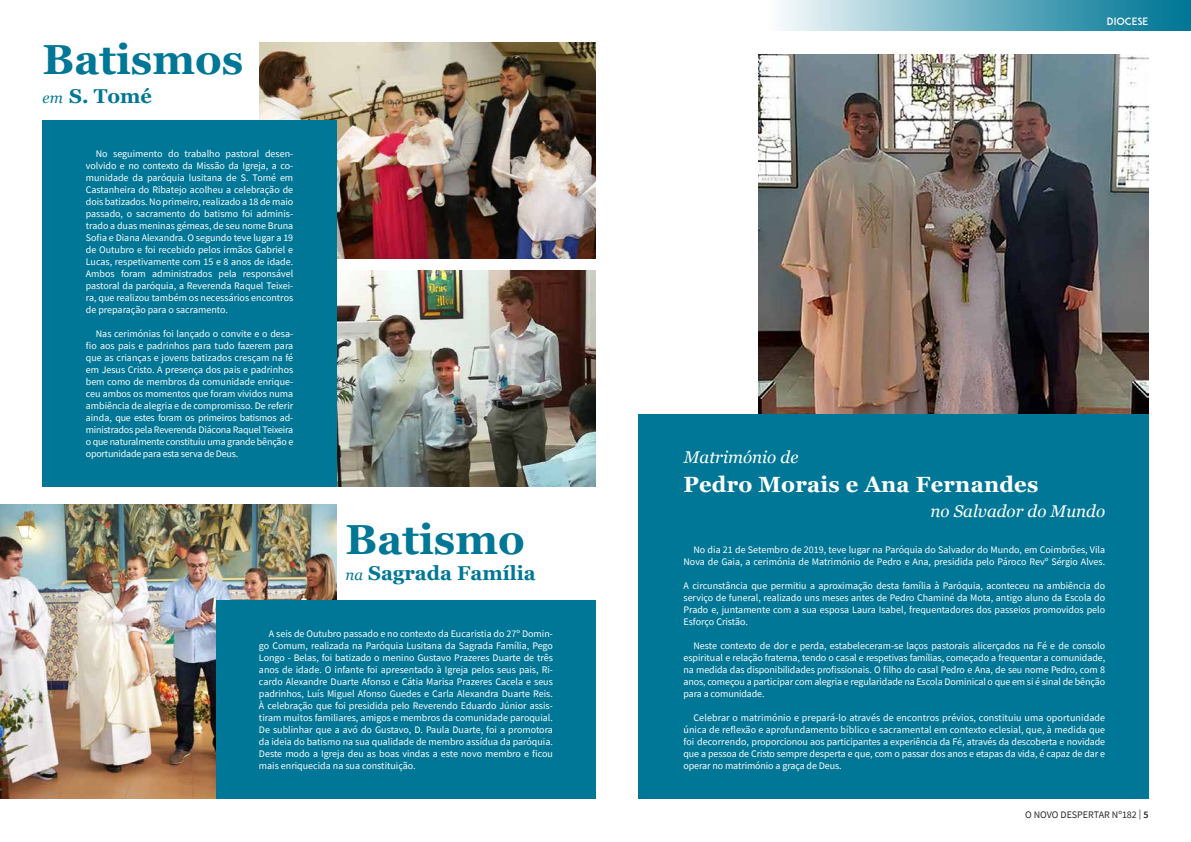
<style>
.page{position:relative;width:1191px;height:842px;background:#fff}
.page>*{position:absolute;margin:0;border:0;box-sizing:border-box;transform-origin:0 0}
.t1{font:700 42px "Georgia";color:#007796}
.t2{font:700 22px "Georgia";letter-spacing:.01em;color:#fff}
.t3{font:700 20px "Georgia";color:#007796}
.t4{font:italic 17px "Georgia";color:#fff}
.t5{font:10px/12px "Source Sans Pro";color:#fff;text-align:justify}
.t6{font:10px "Source Sans Pro";color:#282829}
.t7{font:10px "ADAM.CGPRO";color:#fff}
.s1{font-weight:400;font-style:italic;font-size:15px}
.s2{font-weight:600}
</style>
<div class="page">
<img style="left:259px;top:42px;width:336px;height:217px">
<img style="left:336px;top:271px;width:259px;height:216px">
<div style="left:43px;top:120px;width:293px;height:367px;background:#007796"></div>
<img style="left:0;top:505px;width:336px;height:294px">
<div style="left:216px;top:601px;width:379px;height:198px;background:#007796"></div>
<img style="left:759px;top:55px;width:389px;height:360px">
<div style="left:638px;top:415px;width:510px;height:384px;background:#007796"></div>
<div style="left:768px;top:0;width:423px;height:30px;background:linear-gradient(to right,#f6fafb,#007091)"></div>
<h1 class="t1" style="left:43px;top:33px;width:202px">Batismos</h1>
<h3 class="t3" style="left:43px;top:83px;width:111px"><span class="s1">em</span> S. Tomé</h3>
<p class="t5" style="left:86px;top:147px;width:209px;text-indent:10px">No seguimento do trabalho pastoral desen&shy;volvido e no contexto da Missão da Igreja, a co&shy;munidade da paróquia lusitana de S. Tomé em Castanheira do Ribatejo acolheu a celebração de dois batizados. No primeiro, realizado a 18 de maio passado, o sacramento do batismo foi adminis&shy;trado a duas meninas gémeas, de seu nome Bruna Sofia e Diana Alexandra. O segundo teve lugar a 19 de Outubro e foi recebido pelos irmãos Gabriel e Lucas, respetivamente com 15 e 8 anos de idade.<br>Ambos foram administrados pela responsável pastoral da paróquia, a Reverenda Raquel Teixei&shy;ra, que realizou também os necessários encontros de preparação para o sacramento.</p>
<p class="t5" style="left:86px;top:327px;width:209px;text-indent:10px">Nas cerimónias foi lançado o convite e o desa&shy;fio aos pais e padrinhos para tudo fazerem para que as crianças e jovens batizados cresçam na fé em Jesus Cristo. A presença dos pais e padrinhos bem como de membros da comunidade enrique&shy;ceu ambos os momentos que foram vividos numa ambiência de alegria e de compromisso. De referir ainda, que estes foram os primeiros batismos ad&shy;ministrados pela Reverenda Diácona Raquel Teixeira o que naturalmente constituiu uma grande bênção e oportunidade para esta serva de Deus.</p>
<h1 class="t1" style="left:345px;top:513px;width:181px">Batismo</h1>
<h3 class="t3" style="left:345px;top:560px;width:192px"><span class="s1">na</span> Sagrada Família</h3>
<p class="t5" style="left:259px;top:627px;width:295px;text-indent:10px">A seis de Outubro passado e no contexto da Eucaristia do 27º Domin&shy;go Comum, realizada na Paróquia Lusitana da Sagrada Família, Pego Longo - Belas, foi batizado o menino Gustavo Prazeres Duarte de três anos de idade. O infante foi apresentado à Igreja pelos seus pais, Ri&shy;cardo Alexandre Duarte Afonso e Cátia Marisa Prazeres Cacela e seus padrinhos, Luís Miguel Afonso Guedes e Carla Alexandra Duarte Reis.<br>À celebração que foi presidida pelo Reverendo Eduardo Júnior assis&shy;tiram muitos familiares, amigos e membros da comunidade paroquial.<br>De sublinhar que a avó do Gustavo, D. Paula Duarte, foi a promotora da ideia do batismo na sua qualidade de membro assídua da paróquia.<br>Deste modo a Igreja deu as boas vindas a este novo membro e ficou mais enriquecida na sua constituição.</p>
<p class="t7" style="left:1107px;top:16px;width:43px">DIOCESE</p>
<h3 class="t4" style="left:684px;top:447px;width:116px">Matrimónio de</h3>
<h2 class="t2" style="left:683px;top:470px;width:356px">Pedro Morais e Ana Fernandes</h2>
<h3 class="t4" style="left:930px;top:501px;width:176px">no Salvador do Mundo</h3>
<p class="t5" style="left:683px;top:543px;width:423px;text-align:right">No dia 21 de Setembro de 2019, teve lugar na Paróquia do Salvador do Mundo, em Coimbrões, Vila<br>Nova de Gaia, a cerimónia de Matrimónio de Pedro e Ana, presidida pelo Pároco Revº Sérgio Alves.</p>
<p class="t5" style="left:683px;top:579px;width:423px">A circunstância que permitiu a aproximação desta família à Paróquia, aconteceu na ambiência do serviço de funeral, realizado uns meses antes de Pedro Chaminé da Mota, antigo aluno da Escola do Prado e, juntamente com a sua esposa Laura Isabel, frequentadores dos passeios promovidos pelo Esforço Cristão.</p>
<p class="t5" style="left:683px;top:639px;width:423px;text-indent:10px">Neste contexto de dor e perda, estabeleceram-se laços pastorais alicerçados na Fé e de consolo espiritual e relação fraterna, tendo o casal e respetivas famílias, começado a frequentar a comunidade, na medida das disponibilidades profissionais. O filho do casal Pedro e Ana, de seu nome Pedro, com 8 anos, começou a participar com alegria e regularidade na Escola Dominical o que em si é sinal de bênção para a comunidade.</p>
<p class="t5" style="left:683px;top:711px;width:423px;text-indent:10px">Celebrar o matrimónio e prepará-lo através de encontros prévios, constituiu uma oportunidade única de reflexão e aprofundamento bíblico e sacramental em contexto eclesial, que, à medida que foi decorrendo, proporcionou aos participantes a experiência da Fé, através da descoberta e novidade que a pessoa de Cristo sempre desperta e que, com o passar dos anos e etapas da vida, é capaz de dar e operar no matrimónio a graça de Deus.</p>
<p class="t6" style="left:1025px;top:808px;width:125px">O NOVO DESPERTAR Nº182 | <span class="s2">5</span></p>
</div>
